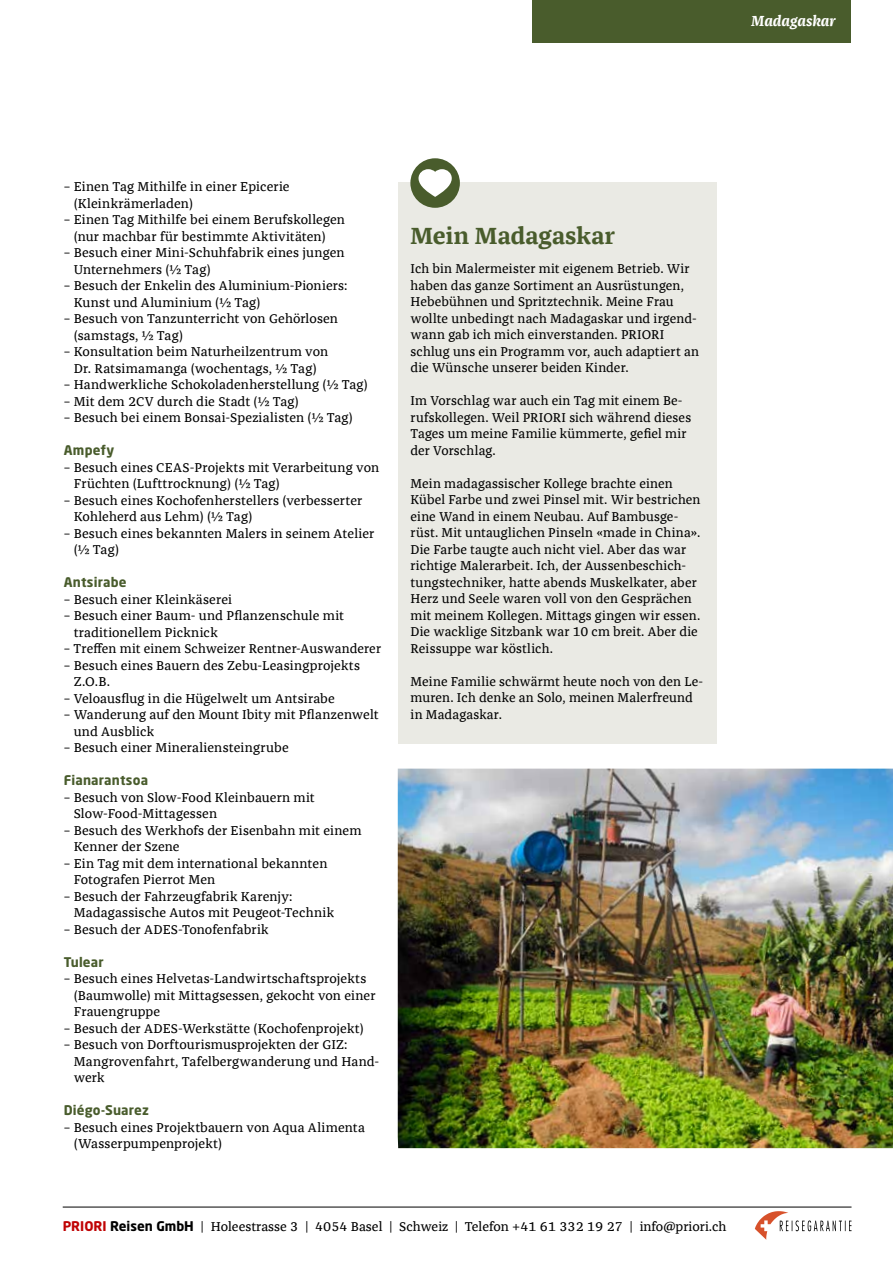
<style>
.page{position:relative;width:893px;height:1263px;background:#fff}
.page>*{position:absolute;margin:0;border:0;box-sizing:border-box;transform-origin:0 0}
.t1{font:700 24px "Franziska Offc";color:#495c2c}
.t2{font:italic 700 15px "Franziska Offc";color:#fff}
.t3{font:13.2px/16.5px "Franziska Offc";letter-spacing:.01em;color:#000}
.t4{font:700 13.2px "Neo Sans Std";letter-spacing:.015em;color:#495c2c}
.s1{font-family:"Neo Sans Std";font-weight:700;color:#c00304}
.s2{font-family:"Neo Sans Std";font-weight:700}
</style>
<div class="page">
<div style="left:398px;top:183px;width:319px;height:561px;background:#eaeae4"></div>
<div style="left:410px;top:158px;width:50px;height:50px;background:#495c2c;border-radius:50%"></div>
<svg style="left:418px;top:169px;width:34px;height:28px"></svg>
<img style="left:398px;top:769px;width:495px;height:379px">
<div style="left:531px;top:0;width:319px;height:43px;background:#495c2c"></div>
<hr style="left:63px;top:1207px;width:788px;height:1px;background:#000">
<svg style="left:755px;top:1211px;width:96px;height:29px"></svg>
<p class="t2" style="left:751px;top:12px;width:86px">Madagaskar</p>
<p class="t3" style="left:74px;top:179px;width:218px;text-indent:-10px">– Einen Tag Mithilfe in einer Epicerie (Kleinkrämerladen)</p>
<p class="t3" style="left:74px;top:212px;width:273px;text-indent:-10px">– Einen Tag Mithilfe bei einem Berufskollegen (nur machbar für bestimmte Aktivitäten)</p>
<p class="t3" style="left:74px;top:245px;width:272px;text-indent:-10px">– Besuch einer Mini-Schuhfabrik eines jungen<br>Unternehmers (½ Tag)</p>
<p class="t3" style="left:74px;top:278px;width:275px;text-indent:-10px">– Besuch der Enkelin des Aluminium-Pioniers:<br>Kunst und Aluminium (½ Tag)</p>
<p class="t3" style="left:74px;top:311px;width:266px;text-indent:-10px">– Besuch von Tanzunterricht von Gehörlosen (samstags, ½ Tag)</p>
<p class="t3" style="left:64px;top:344px;width:266px;text-align:center">– Konsultation beim Naturheilzentrum von<br>Dr. Ratsimamanga (wochentags, ½ Tag)</p>
<p class="t3" style="left:64px;top:377px;width:305px">– Handwerkliche Schokoladenherstellung (½ Tag)</p>
<p class="t3" style="left:64px;top:393px;width:237px">– Mit dem 2CV durch die Stadt (½ Tag)</p>
<p class="t3" style="left:64px;top:410px;width:291px">– Besuch bei einem Bonsai-Spezialisten (½ Tag)</p>
<p class="t4" style="left:64px;top:442px;width:52px">Ampefy</p>
<p class="t3" style="left:74px;top:459px;width:307px;text-indent:-10px">– Besuch eines CEAS-Projekts mit Verarbeitung von<br>Früchten (Lufttrocknung) (½ Tag)</p>
<p class="t3" style="left:74px;top:492px;width:290px;text-indent:-10px">– Besuch eines Kochofenherstellers (verbesserter<br>Kohleherd aus Lehm) (½ Tag)</p>
<p class="t3" style="left:74px;top:525px;width:302px;text-indent:-10px">– Besuch eines bekannten Malers in seinem Atelier (½ Tag)</p>
<p class="t4" style="left:64px;top:574px;width:64px">Antsirabe</p>
<p class="t3" style="left:64px;top:591px;width:170px">– Besuch einer Kleinkäserei</p>
<p class="t3" style="left:74px;top:608px;width:272px;text-indent:-10px">– Besuch einer Baum- und Pflanzenschule mit traditionellem Picknick</p>
<p class="t3" style="left:64px;top:641px;width:319px">– Treffen mit einem Schweizer Rentner-Auswanderer</p>
<p class="t3" style="left:74px;top:657px;width:288px;text-indent:-10px">– Besuch eines Bauern des Zebu-Leasingprojekts<br>Z.O.B.</p>
<p class="t3" style="left:64px;top:690px;width:273px">– Veloausflug in die Hügelwelt um Antsirabe</p>
<p class="t3" style="left:74px;top:707px;width:307px;text-indent:-10px">– Wanderung auf den Mount Ibity mit Pflanzenwelt und Ausblick</p>
<p class="t3" style="left:64px;top:740px;width:227px">– Besuch einer Mineraliensteingrube</p>
<p class="t4" style="left:64px;top:772px;width:86px">Fianarantsoa</p>
<p class="t3" style="left:74px;top:789px;width:243px;text-indent:-10px">– Besuch von Slow-Food Kleinbauern mit<br>Slow-Food-Mittagessen</p>
<p class="t3" style="left:74px;top:822px;width:289px;text-indent:-10px">– Besuch des Werkhofs der Eisenbahn mit einem<br>Kenner der Szene</p>
<p class="t3" style="left:74px;top:855px;width:255px;text-indent:-10px">– Ein Tag mit dem international bekannten<br>Fotografen Pierrot Men</p>
<p class="t3" style="left:74px;top:888px;width:262px;text-indent:-10px">– Besuch der Fahrzeugfabrik Karenjy:<br>Madagassische Autos mit Peugeot-Technik</p>
<p class="t3" style="left:64px;top:921px;width:206px">– Besuch der ADES-Tonofenfabrik</p>
<p class="t4" style="left:64px;top:953px;width:41px">Tulear</p>
<p class="t3" style="left:74px;top:971px;width:303px;text-indent:-10px">– Besuch eines Helvetas-Landwirtschaftsprojekts (Baumwolle) mit Mittagsessen, gekocht von einer<br>Frauengruppe</p>
<p class="t3" style="left:64px;top:1020px;width:301px">– Besuch der ADES-Werkstätte (Kochofenprojekt)</p>
<p class="t3" style="left:74px;top:1037px;width:307px;text-indent:-10px">– Besuch von Dorftourismusprojekten der GIZ:<br>Mangrovenfahrt, Tafelbergwanderung und Hand&shy;werk</p>
<p class="t4" style="left:64px;top:1102px;width:87px">Diégo-Suarez</p>
<p class="t3" style="left:74px;top:1119px;width:293px;text-indent:-10px">– Besuch eines Projektbauern von Aqua Alimenta (Wasserpumpenprojekt)</p>
<h1 class="t1" style="left:410px;top:222px;width:206px">Mein Madagaskar</h1>
<p class="t3" style="left:410px;top:261px;width:290px">Ich bin Malermeister mit eigenem Betrieb. Wir haben das ganze Sortiment an Ausrüstungen, Hebebühnen und Spritztechnik. Meine Frau wollte unbedingt nach Madagaskar und irgend&shy;wann gab ich mich einverstanden. PRIORI schlug uns ein Programm vor, auch adaptiert an die Wünsche unserer beiden Kinder.</p>
<p class="t3" style="left:410px;top:393px;width:282px">Im Vorschlag war auch ein Tag mit einem Be&shy;rufskollegen. Weil PRIORI sich während dieses Tages um meine Familie kümmerte, gefiel mir der Vorschlag.</p>
<p class="t3" style="left:410px;top:475px;width:291px">Mein madagassischer Kollege brachte einen Kübel Farbe und zwei Pinsel mit. Wir bestrichen eine Wand in einem Neubau. Auf Bambusge&shy;rüst. Mit untauglichen Pinseln «made in China».<br>Die Farbe taugte auch nicht viel. Aber das war richtige Malerarbeit. Ich, der Aussenbeschich&shy;tungstechniker, hatte abends Muskelkater, aber Herz und Seele waren voll von den Gesprächen mit meinem Kollegen. Mittags gingen wir essen.<br>Die wacklige Sitzbank war 10 cm breit. Aber die Reissuppe war köstlich.</p>
<p class="t3" style="left:410px;top:673px;width:294px">Meine Familie schwärmt heute noch von den Le&shy;muren. Ich denke an Solo, meinen Malerfreund in Madagaskar.</p>
<p class="t3" style="left:63px;top:1218px;width:665px"><span class="s1">PRIORI</span> <span class="s2">Reisen GmbH</span> | Holeestrasse 3 | 4054 Basel | Schweiz | Telefon +41 61 332 19 27 | info@priori.ch</p>
</div>
